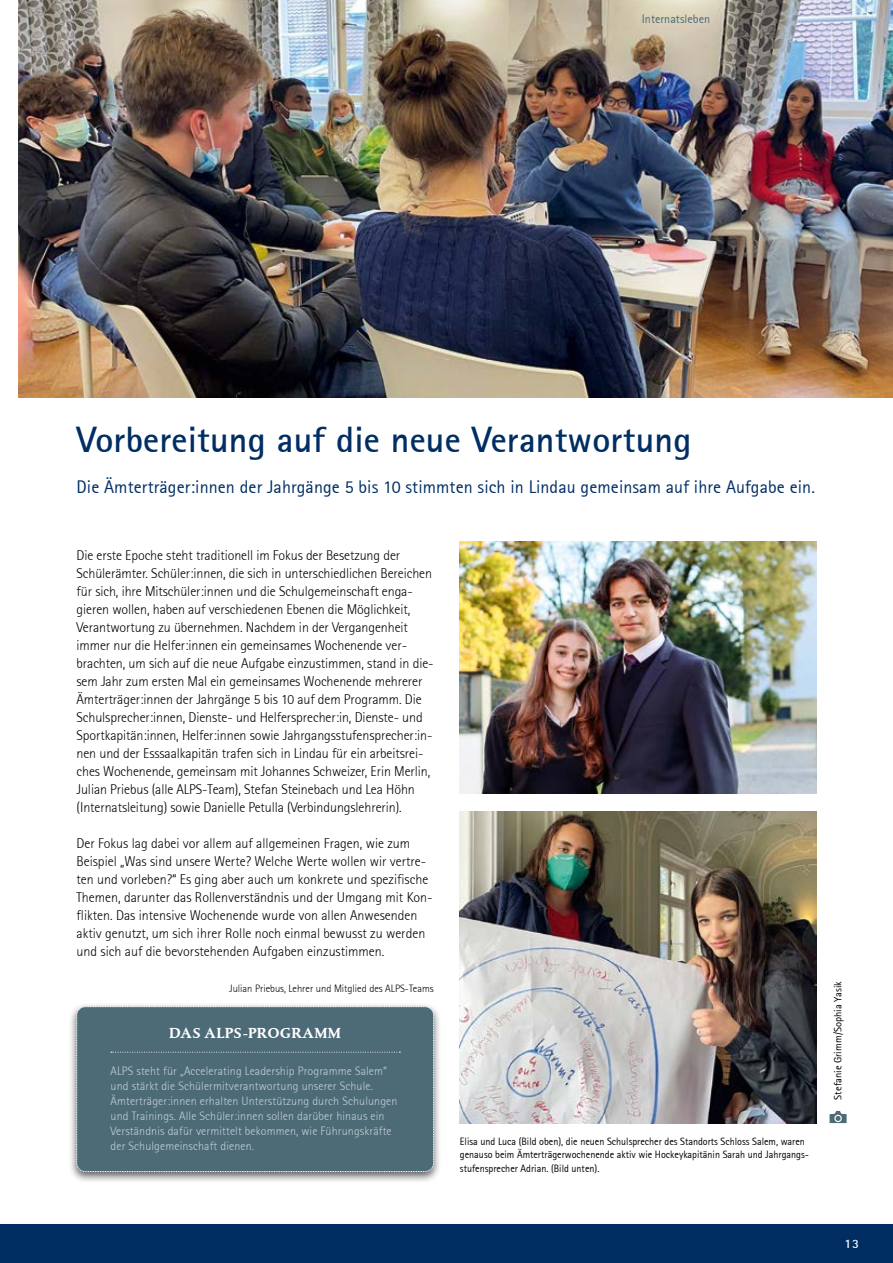
<style>
.page{position:relative;width:893px;height:1263px;background:#fff}
.page>*{position:absolute;margin:0;border:0;box-sizing:border-box;transform-origin:0 0}
.t1{font:700 36px "Rotis Sans Serif";letter-spacing:.005em;color:#002e63}
.t2{font:18px "Rotis Sans Serif";letter-spacing:.005em;color:#002e63}
.t3{font:700 15px "DTL Albertina ST";letter-spacing:.02em;color:#fff}
.t4{font:300 13.95px/18px "Rotis Sans Serif";letter-spacing:-.005em;color:#000}
.t5{font:700 12.75px "Rotis Sans Serif";color:#fff}
.t6{font:12.15px "Rotis Sans Serif";color:#4d6a77}
.t7{font:300 12px/15px "Rotis Sans Serif";letter-spacing:.01em;color:#c5d2da}
.t8{font:10.5px/13.5px "Rotis Sans Serif";color:#000;scale:.96 1}
.t9{font:300 10.5px "Rotis Sans Serif";color:#000}
.t10{font:10.5px "Rotis Sans Serif";color:#000}
</style>
<div class="page">
<div style="left:0;top:1225px;width:893px;height:38px;background:#002e63"></div>
<img style="left:18px;top:0;width:875px;height:398px">
<img style="left:459px;top:542px;width:357px;height:252px">
<img style="left:459px;top:812px;width:357px;height:311px">
<svg style="left:830px;top:1111px;width:17px;height:12px"></svg>
<div style="left:68px;top:1002px;width:374px;height:182px;background:#000;opacity:.64"></div>
<div style="left:76px;top:1006px;width:358px;height:166px;background:#4d6a77"></div>
<p class="t6" style="left:642px;top:12px;width:70px">Internatsleben</p>
<h1 class="t1" style="left:77px;top:417px;width:616px">Vorbereitung auf die neue Verantwortung</h1>
<p class="t2" style="left:77px;top:476px;width:740px">Die Ämterträger:innen der Jahrgänge 5 bis 10 stimmten sich in Lindau gemeinsam auf ihre Aufgabe ein.</p>
<p class="t4" style="left:77px;top:546px;width:359px">Die erste Epoche steht traditionell im Fokus der Besetzung der Schülerämter. Schüler:innen, die sich in unterschiedlichen Bereichen für sich, ihre Mitschüler:innen und die Schulgemeinschaft enga&shy;gieren wollen, haben auf verschiedenen Ebenen die Möglichkeit, Verantwortung zu übernehmen. Nachdem in der Vergangenheit immer nur die Helfer:innen ein gemeinsames Wochenende ver&shy;brachten, um sich auf die neue Aufgabe einzustimmen, stand in die&shy;sem Jahr zum ersten Mal ein gemeinsames Wochenende mehrerer Ämterträger:innen der Jahrgänge 5 bis 10 auf dem Programm. Die Schulsprecher:innen, Dienste- und Helfersprecher:in, Dienste- und Sportkapitän:innen, Helfer:innen sowie Jahrgangsstufensprecher:in&shy;nen und der Esssaalkapitän trafen sich in Lindau für ein arbeitsrei&shy;ches Wochenende, gemeinsam mit Johannes Schweizer, Erin Merlin, Julian Priebus (alle ALPS-Team), Stefan Steinebach und Lea Höhn (Internatsleitung) sowie Danielle Petulla (Verbindungslehrerin).</p>
<p class="t4" style="left:77px;top:834px;width:357px">Der Fokus lag dabei vor allem auf allgemeinen Fragen, wie zum Beispiel „Was sind unsere Werte? Welche Werte wollen wir vertre&shy;ten und vorleben?“ Es ging aber auch um konkrete und spezifische Themen, darunter das Rollenverständnis und der Umgang mit Kon&shy;flikten. Das intensive Wochenende wurde von allen Anwesenden aktiv genutzt, um sich ihrer Rolle noch einmal bewusst zu werden und sich auf die bevorstehenden Aufgaben einzustimmen.</p>
<p class="t9" style="left:229px;top:982px;width:206px">Julian Priebus, Lehrer und Mitglied des ALPS-Teams</p>
<p class="t3" style="left:169px;top:1023px;width:173px">DAS ALPS-PROGRAMM</p>
<p class="t7" style="left:111px;top:1063px;width:288px">ALPS steht für „Accelerating Leadership Programme Salem“ und stärkt die Schülermitverantwortung unserer Schule.<br>Ämterträger:innen erhalten Unterstützung durch Schulungen und Trainings. Alle Schüler:innen sollen darüber hinaus ein Verständnis dafür vermittelt bekommen, wie Führungskräfte der Schulgemeinschaft dienen.</p>
<p class="t8" style="left:460px;top:1134px;width:365px">Elisa und Luca (Bild oben), die neuen Schulsprecher des Standorts Schloss Salem, waren genauso beim Ämterträgerwochenende aktiv wie Hockeykapitänin Sarah und Jahrgangs&shy;stufensprecher Adrian. (Bild unten).</p>
<p class="t10" style="left:832px;top:1099px;width:120px;rotate:-90deg">Stefanie Grimm/Sophia Yasik</p>
<p class="t5" style="left:845px;top:1236px;width:16px">13</p>
</div>
